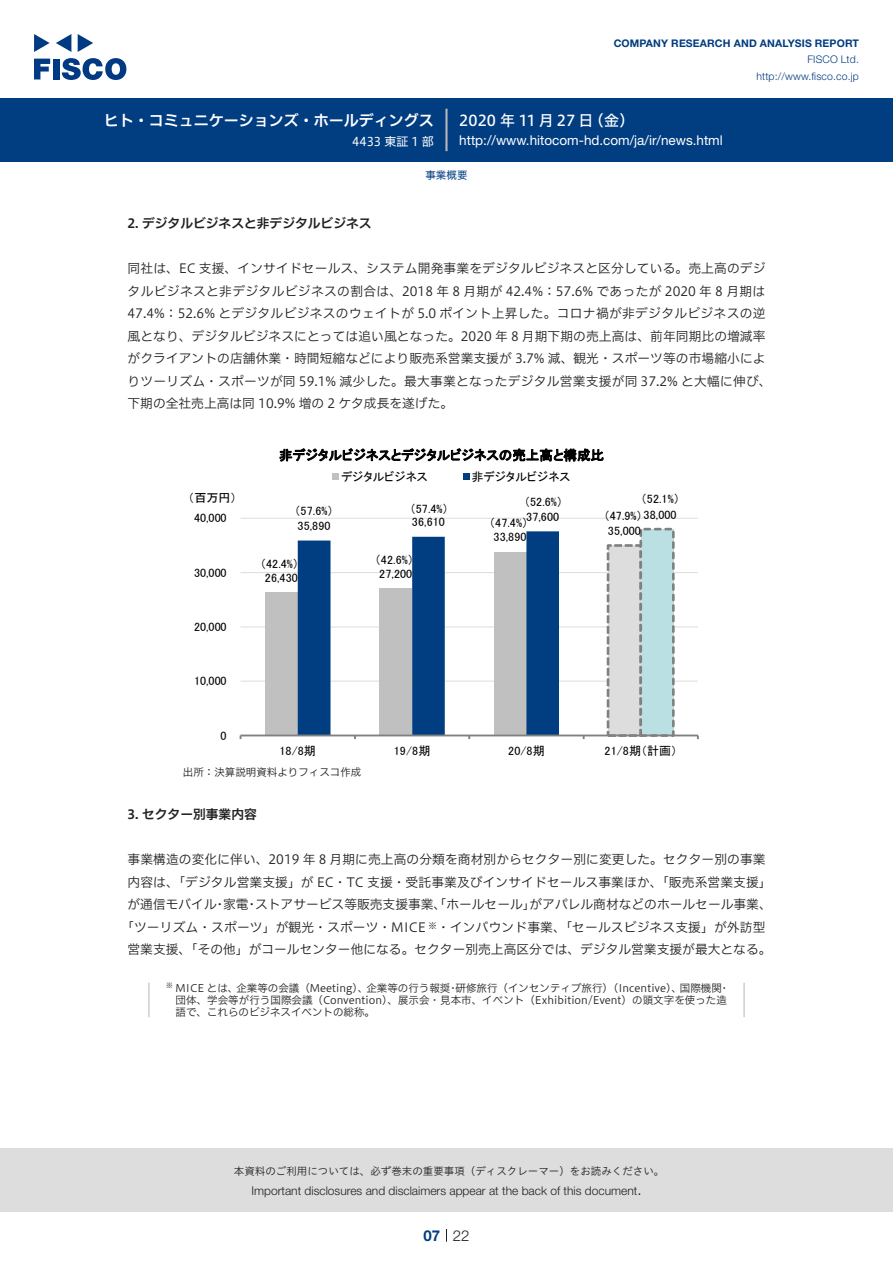
<style>
.page{position:relative;width:893px;height:1263px;background:#fff}
.page>*{position:absolute;margin:0;border:0;box-sizing:border-box;transform-origin:0 0}
.t1{font:15px "Hiragino UD Sans F Std N W6";color:#fff}
.t2{font:15px "Hiragino UD Sans F Std N W5";letter-spacing:.005em;color:#fff}
.t3{font:300 15px "Helvetica Neue LT Std";color:#231f20}
.t4{font:700 15px "Helvetica Neue LT Std";color:#003d81}
.t5{font:13.5px "Helvetica Neue LT Std";color:#fff}
.t6{font:13.5px "MS P Gothic";letter-spacing:.005em;color:#000}
.t7{font:12.75px/22.5px "Hiragino UD Sans F Std N W3";letter-spacing:.005em;color:#231f20}
.t8{font:12.75px "Hiragino UD Sans F Std N W6";color:#231f20}
.t9{font:12.15px "MS P Gothic";color:#000}
.t10{font:12px "MS P Gothic";letter-spacing:.005em;color:#000}
.t11{font:300 12px "Helvetica Neue LT Std";color:#231f20}
.t12{font:12px "Hiragino UD Sans F Std N W4";color:#fff}
.t13{font:10.5px/12px "Hiragino UD Sans F Std N W3";color:#231f20}
.t14{font:10.5px "Hiragino UD Sans Std W3";color:#231f20}
.t15{font:700 10.5px "Helvetica Neue LT Std";letter-spacing:.015em;color:#003d81}
.t16{font:300 10.5px/16.5px "Helvetica Neue LT Std";letter-spacing:.015em;color:#003d81;text-align:right}
.t17{font:10.5px "Hiragino UD Sans F Std N W4";color:#003d81}
.t18{font:8.85px "Hiragino UD Sans F Std N W3";color:#231f20}
.t19{font:7.35px "Hiragino UD Sans F Std N W3";color:#231f20}
.s1{font-size:12.75px}
</style>
<div class="page">
<div style="left:0;top:1148px;width:893px;height:64px;background:#ddd"></div>
<svg style="left:34px;top:59px;width:16px;height:20px"></svg>
<div style="left:53px;top:59px;width:6px;height:20px;background:#003a83"></div>
<svg style="left:62px;top:58px;width:64px;height:22px"></svg>
<svg style="left:34px;top:34px;width:16px;height:18px"></svg>
<svg style="left:78px;top:34px;width:15px;height:18px"></svg>
<svg style="left:56px;top:34px;width:15px;height:18px"></svg>
<div style="left:0;top:98px;width:893px;height:64px;background:#003d81"></div>
<hr style="left:445px;top:109px;width:3px;height:42px;background:#b5b5b6">
<svg style="left:446px;top:1229px;width:1px;height:13px"></svg>
<hr style="left:241px;top:681px;width:457px;height:1px;background:#ddd">
<hr style="left:241px;top:626px;width:457px;height:1px;background:#ddd">
<hr style="left:241px;top:572px;width:457px;height:1px;background:#ddd">
<hr style="left:241px;top:518px;width:457px;height:1px;background:#ddd">
<div style="left:608px;top:545px;width:33px;height:190px;background:#ddd"></div>
<div style="left:607px;top:544px;width:35px;height:192px;border:3px dashed #808080"></div>
<div style="left:265px;top:592px;width:33px;height:143px;background:#c0c0c0"></div>
<div style="left:641px;top:529px;width:32px;height:206px;background:#bbe0e3"></div>
<div style="left:639px;top:528px;width:36px;height:208px;border:3px dashed #808080"></div>
<svg style="left:298px;top:531px;width:261px;height:203px"></svg>
<hr style="left:241px;top:734px;width:457px;height:2px;background:#808080">
<div style="left:332px;top:474px;width:7px;height:6px;background:#c0c0c0"></div>
<svg style="left:463px;top:474px;width:6px;height:6px"></svg>
<hr style="left:148px;top:983px;width:2px;height:34px;background:#d3d3d3">
<hr style="left:743px;top:983px;width:2px;height:34px;background:#d3d3d3">
<p class="t1" style="left:104px;top:109px;width:332px">ヒト・コミュニケーションズ・ホールディングス</p>
<p class="t12" style="left:352px;top:132px;width:83px">4433 東証 1 部</p>
<p class="t15" style="left:614px;top:37px;width:247px">COMPANY RESEARCH AND ANALYSIS REPORT</p>
<p class="t16" style="left:756px;top:51px;width:104px">FISCO Ltd. http://www.fisco.co j p.</p>
<p class="t2" style="left:589px;top:109px;width:47px">（金(</p>
<p class="t2" style="left:459px;top:109px;width:136px">2020 年 11 月 27 日</p>
<p class="t5" style="left:459px;top:132px;width:265px">http://www.hitocom-hd.com j a/ /i r/ news.html</p>
<p class="t17" style="left:425px;top:167px;width:43px">事業概要</p>
<p class="t8" style="left:128px;top:214px;width:246px">2. デジタルビジネスと非デジタルビジネス</p>
<p class="t7" style="left:128px;top:256px;width:646px">同社は、EC 支援、インサイドセールス、システム開発事業をデジタルビジネスと区分している。売上高のデジタルビジネスと非デジタルビジネスの割合は、2018 年 8 月期が 42.4%：57.6% であったが 2020 年 8 月期は47.4%：52.6% とデジタルビジネスのウェイトが 5.0 ポイント上昇した。コロナ禍が非デジタルビジネスの逆風となり、デジタルビジネスにとっては追い風となった。2020 年 8 月期下期の売上高は、前年同期比の増減率がクライアントの店舗休業・時間短縮などにより販売系営業支援が 3.7% 減、観光・スポーツ等の市場縮小によりツーリズム・スポーツが同 59.1% 減少した。最大事業となったデジタル営業支援が同 37.2% と大幅に伸び、下期の全社売上高は同 10.9% 増の 2 ケタ成長を遂げた。</p>
<p class="t10" style="left:188px;top:492px;width:50px">（百万円(</p>
<p class="t10" style="left:194px;top:512px;width:34px">40,000</p>
<p class="t10" style="left:194px;top:566px;width:34px">30,000</p>
<p class="t10" style="left:194px;top:620px;width:34px">20,000</p>
<p class="t10" style="left:194px;top:675px;width:34px">10,000</p>
<p class="t10" style="left:221px;top:729px;width:8px">0</p>
<p class="t6" style="left:279px;top:448px;width:327px">非デジタルビジネスとデジタルビジネスの売上高と構成比</p>
<p class="t10" style="left:471px;top:470px;width:100px">非デジタルビジネス</p>
<p class="t10" style="left:341px;top:470px;width:88px">デジタルビジネス</p>
<p class="t10" style="left:295px;top:505px;width:40px">)57.6%(</p>
<p class="t10" style="left:298px;top:520px;width:34px">35,890</p>
<p class="t10" style="left:410px;top:503px;width:40px">)57.4%(</p>
<p class="t10" style="left:412px;top:516px;width:34px">36,610</p>
<p class="t10" style="left:524px;top:495px;width:40px">)52.6%(</p>
<p class="t10" style="left:526px;top:511px;width:34px">37,600</p>
<p class="t10" style="left:489px;top:517px;width:40px">)47.4%(</p>
<p class="t10" style="left:494px;top:531px;width:34px">33,890</p>
<p class="t10" style="left:641px;top:493px;width:40px">)52.1%(</p>
<p class="t10" style="left:644px;top:509px;width:34px">38,000</p>
<p class="t10" style="left:604px;top:510px;width:40px">)47.9%(</p>
<p class="t10" style="left:608px;top:525px;width:34px">35,000</p>
<p class="t10" style="left:260px;top:557px;width:40px">)42.4%(</p>
<p class="t9" style="left:265px;top:571px;width:34px">26,430</p>
<p class="t10" style="left:375px;top:553px;width:40px">)42.6%(</p>
<p class="t10" style="left:379px;top:567px;width:34px">27,200</p>
<p class="t10" style="left:279px;top:745px;width:38px">18/8期</p>
<p class="t10" style="left:394px;top:745px;width:38px">19/8期</p>
<p class="t10" style="left:508px;top:745px;width:38px">20/8期</p>
<p class="t10" style="left:604px;top:745px;width:74px">21/8期（計画(</p>
<p class="t13" style="left:183px;top:765px;width:180px">出所：決算説明資料よりフィスコ作成</p>
<p class="t8" style="left:128px;top:805px;width:131px">3. セクター別事業内容</p>
<p class="t7" style="left:128px;top:847px;width:639px">事業構造の変化に伴い、2019 年 8 月期に売上高の分類を商材別からセクター別に変更した。セクター別の事業</p>
<p class="t7" style="left:128px;top:870px;width:646px">内容は、「デジタル営業支援」が EC・TC 支援・受託事業及びインサイドセールス事業ほか、「販売系営業支援「</p>
<p class="t7" style="left:529px;top:892px;width:244px">がアパレル商材などのホールセール事業、</p>
<p class="t7" style="left:255px;top:892px;width:282px">ストアサービス等販売支援事業、「ホールセール」</p>
<p class="t7" style="left:128px;top:892px;width:91px">が通信モバイル</p>
<p class="t7" style="left:223px;top:892px;width:27px">家電</p>
<p class="t7" style="left:214px;top:892px;width:14px">・</p>
<p class="t7" style="left:245px;top:892px;width:14px">・</p>
<p class="t7" style="left:128px;top:915px;width:645px;text-indent:-6px">「ツーリズム・スポーツ」が観光・スポーツ・MICE<br>営業支援、「その他」がコールセンター他になる。セクター別売上高区分では、デジタル営業支援が最大となる。</p>
<p class="t13" style="left:719px;top:981px;width:12px">・</p>
<p class="t7" style="left:450px;top:915px;width:317px">インバウンド事業、「セールスビジネス支援」が外訪型</p>
<p class="t18" style="left:428px;top:919px;width:23px">※<span class="s1">・</span></p>
<p class="t19" style="left:166px;top:979px;width:9px">※</p>
<p class="t13" style="left:456px;top:981px;width:228px">研修旅行（インセンティブ旅行）（Incentive）、</p>
<p class="t13" style="left:236px;top:981px;width:134px">企業等の会議（Meeting）、</p>
<p class="t13" style="left:680px;top:981px;width:43px">国際機関</p>
<p class="t13" style="left:366px;top:981px;width:85px">企業等の行う報奨</p>
<p class="t13" style="left:176px;top:981px;width:64px">MICE とは、</p>
<p class="t13" style="left:448px;top:981px;width:12px">・</p>
<p class="t13" style="left:176px;top:993px;width:553px">団体、学会等が行う国際会議（Convention）、展示会・見本市、イベント（Exhibition/Event）の頭文字を使った造語で、これらのビジネスイベントの総称。</p>
<p class="t14" style="left:234px;top:1163px;width:432px">本資料のご利用については、必ず巻末の重要事項（ディスクレーマー）をお読みください。</p>
<p class="t3" style="left:637px;top:1180px;width:6px">.</p>
<p class="t11" style="left:251px;top:1183px;width:387px">Important disclosures and disclaimers appear at the back of this document</p>
<p class="t4" style="left:423px;top:1226px;width:18px">07</p>
<p class="t3" style="left:453px;top:1226px;width:18px">22</p>
</div>
